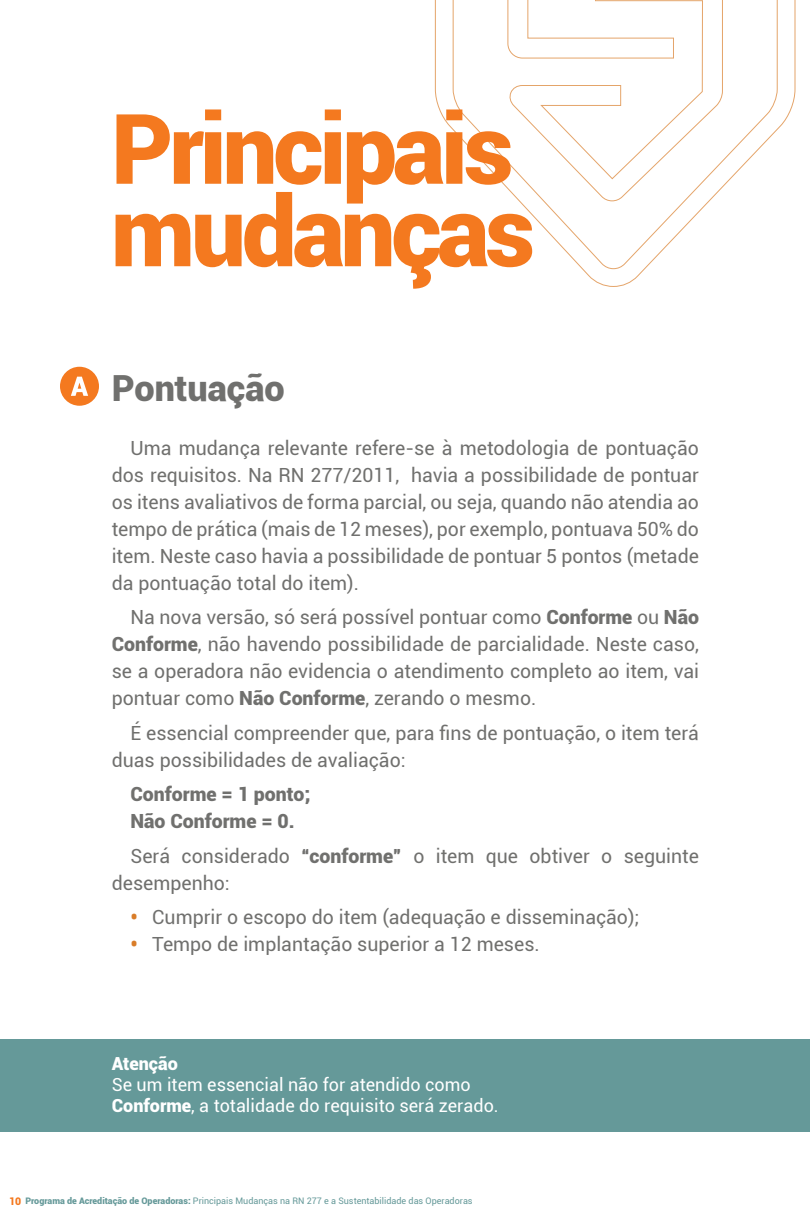
<style>
.page{position:relative;width:810px;height:1215px;background:#fff}
.page>*{position:absolute;margin:0;border:0;box-sizing:border-box;transform-origin:0 0}
.t1{font:900 97.5px/82.5px "Roboto";letter-spacing:-.04em;color:#f4791f}
.t2{font:900 36px "Roboto";color:#70706e}
.t3{font:19.5px/27px "Roboto";color:#70706e;text-align:justify}
.t4{font:900 19.5px/27px "Roboto";color:#70706e}
.t5{font:18px/21px "Roboto";color:#fff}
.t6{font:900 18px "Roboto";color:#fff}
.t7{font:9px "Roboto";color:#659999}
.s1{font-weight:900}
.s2{font-weight:900;color:#d97d29}
.s3{font-weight:900;font-size:10.5px;color:#f4791f}
</style>
<div class="page">
<div style="left:0;top:1040px;width:810px;height:92px;background:#659999"></div>
<svg style="left:435px;top:0;width:361px;height:287px"></svg>
<div style="left:60px;top:367px;width:39px;height:39px;background:#f4791f;border-radius:50%"></div>
<svg style="left:71px;top:377px;width:17px;height:19px"></svg>
<h1 class="t1" style="left:111px;top:104px;width:426px">Principais mudanças</h1>
<h2 class="t2" style="left:112px;top:362px;width:174px">Pontuação</h2>
<p class="t3" style="left:112px;top:433px;width:589px;text-indent:19px">Uma mudança relevante refere-se à metodologia de pontuação dos requisitos. Na RN 277/2011, havia a possibilidade de pontuar os itens avaliativos de forma parcial, ou seja, quando não atendia ao tempo de prática (mais de 12 meses), por exemplo, pontuava 50% do item. Neste caso havia a possibilidade de pontuar 5 pontos (metade da pontuação total do item).</p>
<p class="t3" style="left:112px;top:603px;width:589px;text-indent:19px">Na nova versão, só será possível pontuar como <span class="s1">Conforme</span> ou <span class="s1">Não Conforme</span>, não havendo possibilidade de parcialidade. Neste caso, se a operadora não evidencia o atendimento completo ao item, vai pontuar como <span class="s1">Não Conforme</span>, zerando o mesmo.</p>
<p class="t3" style="left:112px;top:718px;width:589px;text-indent:19px">É essencial compreender que, para fins de pontuação, o item terá duas possibilidades de avaliação:</p>
<p class="t4" style="left:131px;top:780px;width:181px">Conforme = 1 ponto;<br>Não Conforme = 0.</p>
<p class="t3" style="left:112px;top:841px;width:589px;text-indent:19px">Será considerado <span class="s1">“conforme”</span> o item que obtiver o seguinte desempenho:</p>
<p class="t3" style="left:131px;top:903px;width:511px"><span class="s2">•</span> Cumprir o escopo do item (adequação e disseminação);</p>
<p class="t3" style="left:131px;top:930px;width:411px"><span class="s2">•</span> Tempo de implantação superior a 12 meses.</p>
<p class="t6" style="left:112px;top:1050px;width:68px">Atenção</p>
<p class="t5" style="left:112px;top:1073px;width:389px">Se um item essencial não for atendido como<br><span class="s1">Conforme</span>, a totalidade do requisito será zerado.</p>
<p class="t7" style="left:9px;top:1194px;width:465px"><span class="s3">10</span> <span class="s1">Programa de Acreditação de Operadoras:</span> Principais Mudanças na RN 277 e a Sustentabilidade das Operadoras</p>
</div>
